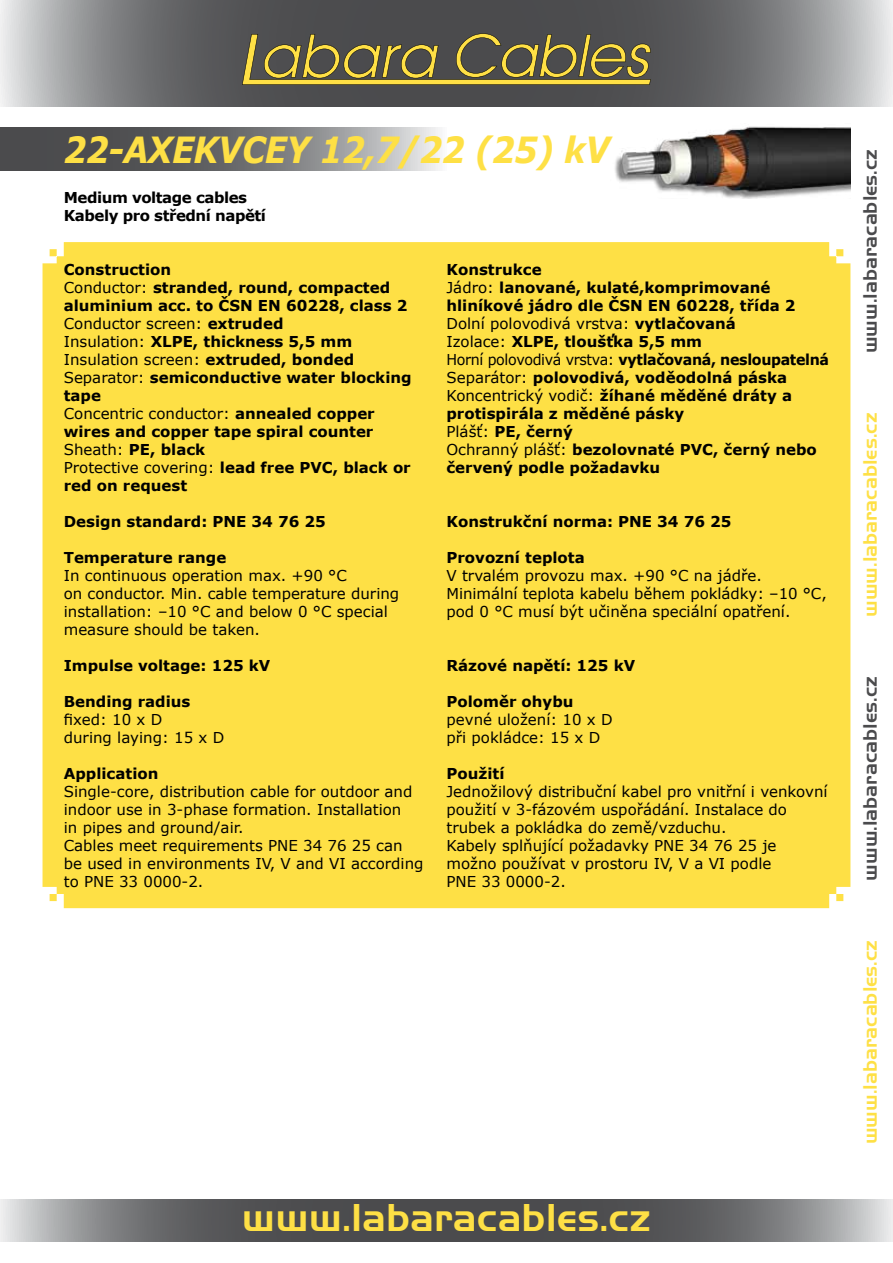
<style>
.page{position:relative;width:893px;height:1263px;background:#fff}
.page>*{position:absolute;margin:0;border:0;box-sizing:border-box;transform-origin:0 0}
.t1{font:italic 700 36px "Verdana";letter-spacing:-.02em;color:#fee045;scale:.9 1}
.t2{font:36px "Handel";color:#fee045}
.t3{font:18px "Handel";color:#4b4b4d}
.t4{font:18px "Handel";color:#fee045}
.t5{font:700 15px/18px "Verdana";color:#000}
.t6{font:15px/18px "Verdana";color:#000}
.t7{font:700 15px/18px "Verdana";letter-spacing:-.03em;color:#000}
.s1{font-weight:400}
</style>
<div class="page">
<svg style="left:0;top:128px;width:440px;height:42px;background:#77787a"></svg>
<svg style="left:0;top:1199px;width:893px;height:43px;background:#6c6d6e"></svg>
<div style="left:43px;top:242px;width:807px;height:666px;background:#fee045"></div>
<img style="left:615px;top:126px;width:235px;height:72px">
<svg style="left:0;top:0;width:893px;height:106px;background:#767778"></svg>
<svg style="left:242px;top:33px;width:409px;height:52px;background:#787046"></svg>
<h1 class="t1" style="left:64px;top:126px;width:608px">22-AXEKVCEY 12,7/22 (25) kV</h1>
<p class="t7" style="left:64px;top:188px;width:204px">Medium voltage cables<br>Kabely pro střední napětí</p>
<p class="t5" style="left:64px;top:260px;width:349px">Construction<br><span class="s1">Conductor:</span> stranded, round, compacted aluminium acc. to ČSN EN 60228, class 2<br><span class="s1">Conductor screen:</span> extruded<br><span class="s1">Insulation:</span> XLPE, thickness 5,5 mm<br><span class="s1">Insulation screen:</span> extruded, bonded<br><span class="s1">Separator:</span> semiconductive water blocking tape<br><span class="s1">Concentric conductor:</span> annealed copper wires and copper tape spiral counter<br><span class="s1">Sheath:</span> PE, black<br><span class="s1">Protective covering:</span> lead free PVC, black or red on request</p>
<p class="t5" style="left:64px;top:512px;width:264px">Design standard: PNE 34 76 25</p>
<p class="t5" style="left:64px;top:548px;width:164px">Temperature range</p>
<p class="t6" style="left:64px;top:566px;width:337px">In continuous operation max. +90 °C<br>on conductor. Min. cable temperature during installation: –10 °C and below 0 °C special measure should be taken.</p>
<p class="t5" style="left:64px;top:656px;width:208px">Impulse voltage: 125 kV</p>
<p class="t5" style="left:64px;top:692px;width:128px">Bending radius</p>
<p class="t6" style="left:64px;top:710px;width:162px">fixed: 10 x D<br>during laying: 15 x D</p>
<p class="t5" style="left:64px;top:764px;width:96px">Application</p>
<p class="t6" style="left:64px;top:782px;width:361px">Single-core, distribution cable for outdoor and indoor use in 3-phase formation. Installation<br>in pipes and ground/air.<br>Cables meet requirements PNE 34 76 25 can be used in environments IV, V and VI according to PNE 33 0000-2.</p>
<p class="t5" style="left:446px;top:260px;width:384px">Konstrukce<br><span class="s1">Jádro:</span> lanované, kulaté,komprimované hliníkové jádro dle ČSN EN 60228, třída 2<br><span class="s1">Dolní polovodivá vrstva:</span> vytlačovaná<br><span class="s1">Izolace:</span> XLPE, tloušťka 5,5 mm<br><span class="s1">Horní polovodivá vrstva:</span> vytlačovaná, nesloupatelná <span class="s1">Separátor:</span> polovodivá, voděodolná páska <span class="s1">Koncentrický vodič:</span> žíhané měděné dráty a protispirála z měděné pásky<br><span class="s1">Plášť:</span> PE, černý<br><span class="s1">Ochranný plášť:</span> bezolovnaté PVC, černý nebo červený podle požadavku</p>
<p class="t5" style="left:446px;top:512px;width:287px">Konstrukční norma: PNE 34 76 25</p>
<p class="t5" style="left:446px;top:548px;width:140px">Provozní teplota</p>
<p class="t6" style="left:446px;top:566px;width:382px">V trvalém provozu max. +90 °C na jádře.<br>Minimální teplota kabelu během pokládky: –10 °C, pod 0 °C musí být učiněna speciální opatření.</p>
<p class="t5" style="left:446px;top:656px;width:190px">Rázové napětí: 125 kV</p>
<p class="t5" style="left:446px;top:692px;width:129px">Poloměr ohybu</p>
<p class="t6" style="left:446px;top:710px;width:168px">pevné uložení: 10 x D při pokládce: 15 x D</p>
<p class="t5" style="left:446px;top:764px;width:60px">Použití</p>
<p class="t6" style="left:446px;top:782px;width:383px">Jednožilový distribuční kabel pro vnitřní i venkovní použití v 3-fázovém uspořádání. Instalace do trubek a pokládka do země/vzduchu.<br>Kabely splňující požadavky PNE 34 76 25 je možno používat v prostoru IV, V a VI podle<br>PNE 33 0000-2.</p>
<h1 class="t2" style="left:242px;top:1194px;width:410px">www.labaracables.cz</h1>
<p class="t3" style="left:858px;top:353px;width:206px;rotate:-90deg">www.labaracables.cz</p>
<p class="t4" style="left:858px;top:617px;width:206px;rotate:-90deg">www.labaracables.cz</p>
<p class="t3" style="left:858px;top:881px;width:206px;rotate:-90deg">www.labaracables.cz</p>
<p class="t4" style="left:858px;top:1144px;width:206px;rotate:-90deg">www.labaracables.cz</p>
</div>
